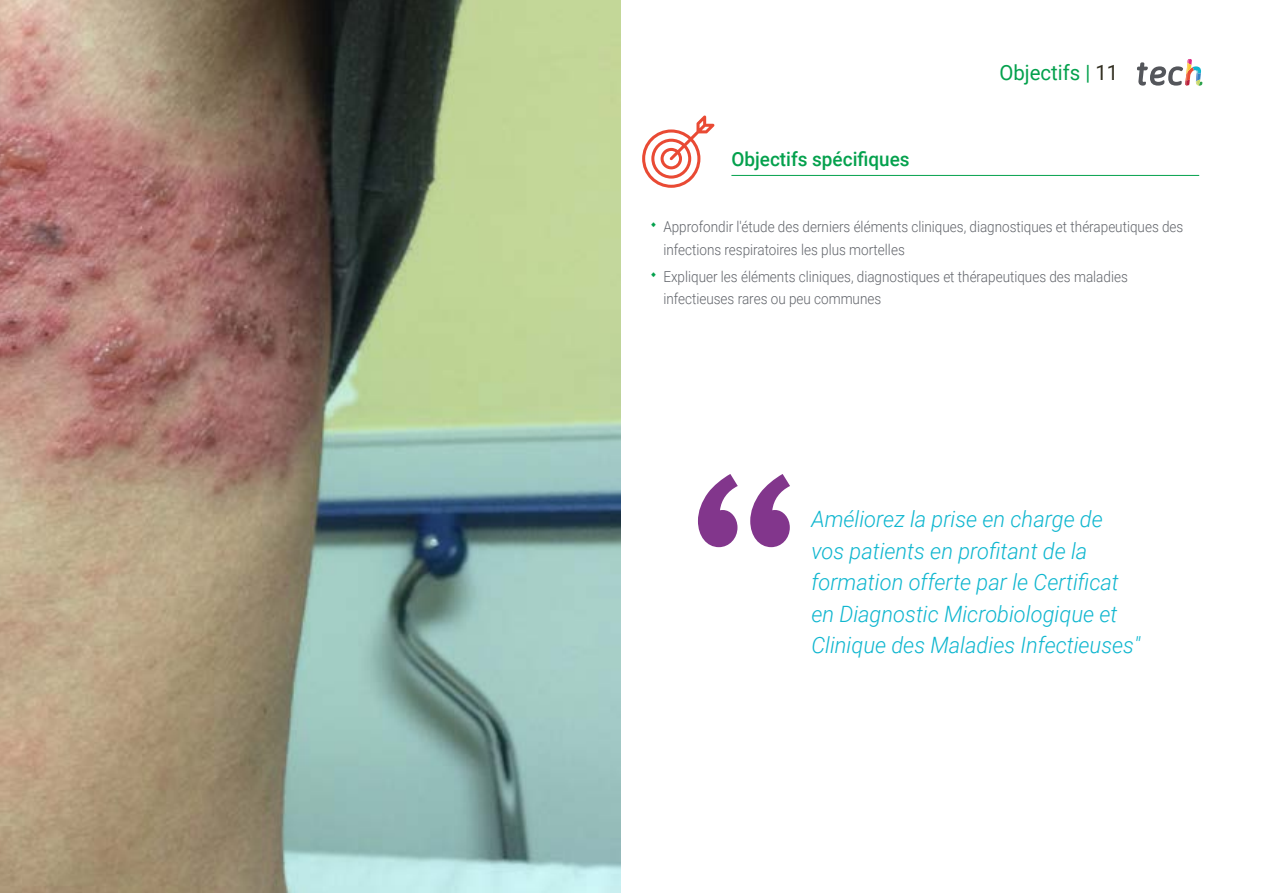
<style>
.page{position:relative;width:1263px;height:893px;background:#fff}
.page>*{position:absolute;margin:0;border:0;box-sizing:border-box;transform-origin:0 0}
.t1{font:italic 300 22.5px/31.5px "Roboto";color:#0fb6cf}
.t2{font:21px "Roboto";color:#04a14d}
.t3{font:500 19.5px "Roboto";color:#04a14d}
.t4{font:300 15px/22.5px "Roboto";color:#61646a;scale:.9 1}
.s1{color:#312e20}
</style>
<div class="page">
<svg style="left:642px;top:115px;width:72px;height:73px"></svg>
<hr style="left:731px;top:175px;width:468px;height:1px;background:#04a14d">
<svg style="left:1137px;top:59px;width:65px;height:27px"></svg>
<img style="left:0;top:0;width:621px;height:893px">
<svg style="left:698px;top:474px;width:92px;height:73px"></svg>
<h3 class="t3" style="left:731px;top:146px;width:180px">Objectifs spécifiques</h3>
<h2 class="t2" style="left:999px;top:57px;width:120px">Objectifs | <span class="s1">11</span></h2>
<p class="t4" style="left:663px;top:215px;width:579px">Approfondir l'étude des derniers éléments cliniques, diagnostiques et thérapeutiques des infections respiratoires les plus mortelles</p>
<p class="t4" style="left:663px;top:264px;width:518px">Expliquer les éléments cliniques, diagnostiques et thérapeutiques des maladies infectieuses rares ou peu communes</p>
<h1 class="t1" style="left:811px;top:502px;width:330px">Améliorez la prise en charge de vos patients en profitant de la formation offerte par le Certificat en Diagnostic Microbiologique et Clinique des Maladies Infectieuses"</h1>
</div>
